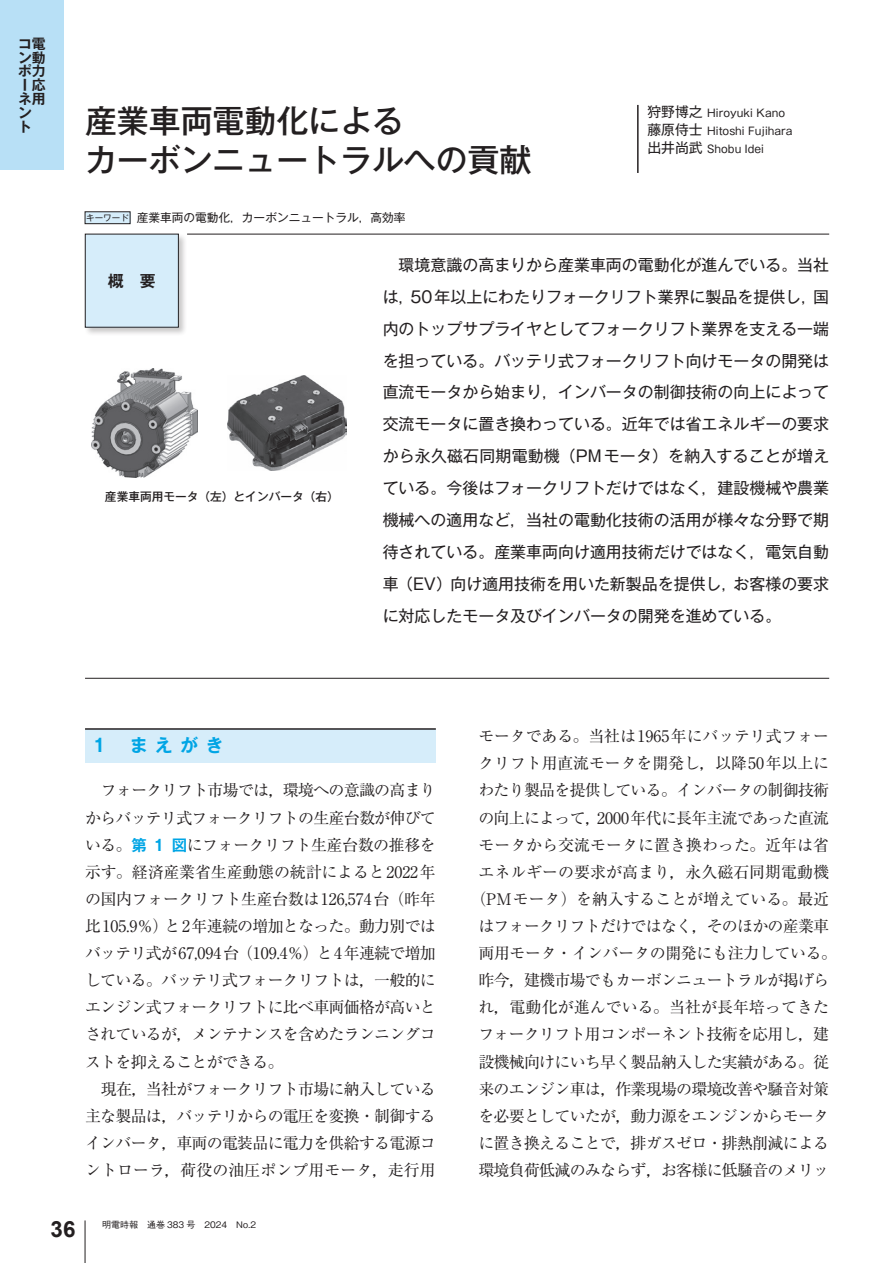
<style>
.page{position:relative;width:893px;height:1263px;background:#fff}
.page>*{position:absolute;margin:0;border:0;box-sizing:border-box;transform-origin:0 0}
._1_論文タイトル{font:500 31.95px "Gothic MB101 Pr 6 N";color:#231f20}
.t1{font:700 22.35px "Arial";color:#231f20}
._2_大見出し{font:700 18px "Gothic MB101 Pr 6 N De";color:#00a5e5}
.a_本文{font:15.9px/27.2px "Ryumin Pr 6 N";letter-spacing:-.045em;color:#231f20;text-align:justify}
.概要文{font:15.9px/32px "Gothic MB101 Pr 6 N";color:#231f20;text-align:justify}
.t2{font:700 15.9px "Gothic MB101 Pr 6 N De";color:#231f20}
.t3{font:700 13.8px/13.8px "Gothic MB101 Pr 6 N De";color:#231f20}
.キーワード{font:11.7px "Gothic MB101 Pr 6 N";color:#231f20}
.概要文_キャプション{font:500 11.7px "Gothic MB101 Pr 6 N";color:#231f20}
.著者名_1P目{font:10.65px "Gothic MB101 Pr 6 N";color:#231f20}
.t4{font:500 9px "Gothic BBB Pro";color:#231f20}
.t5{font:8.55px "Gothic MB101 Pr 6 N";color:#231f20}
.s1{font-size:13.8px}
.s2{font-weight:700}
.s3{font-family:"Gothic MB101 Pr 6 N De";font-weight:700;font-size:15.45px;color:#00a5e5}
</style>
<div class="page">
<hr style="left:85px;top:1220px;width:1px;height:43px;background:#231f20">
<div style="left:85px;top:729px;width:351px;height:33px;background:#d6edfa"></div>
<hr style="left:85px;top:728px;width:351px;height:2px;background:#231f20">
<div style="left:0;top:0;width:64px;height:170px;background:#b8e0f6"></div>
<div style="left:84px;top:233px;width:104px;height:103px;background:#231f20;opacity:.25"></div>
<div style="left:85px;top:234px;width:93px;height:93px;background:#d6edfa"></div>
<div style="left:85px;top:234px;width:94px;height:93px;border:1px solid #231f20"></div>
<hr style="left:187px;top:234px;width:642px;height:1px;background:#231f20">
<hr style="left:637px;top:105px;width:2px;height:68px;background:#231f20">
<div style="left:85px;top:212px;width:45px;height:12px;background:#d6edfa"></div>
<div style="left:85px;top:212px;width:45px;height:12px;border:1px solid #231f20"></div>
<hr style="left:85px;top:678px;width:744px;height:1px;background:#231f20">
<img style="left:91px;top:368px;width:107px;height:109px">
<img style="left:227px;top:376px;width:120px;height:94px">
<p class="t3" style="left:18px;top:36px;width:29px">コ電ン動ポ力ー応ネ用ント</p>
<p class="_1_論文タイトル" style="left:85px;top:94px;width:320px">産業車両電動化による</p>
<p class="_1_論文タイトル" style="left:85px;top:133px;width:448px">カーボンニュートラルへの貢献</p>
<p class="著者名_1P目" style="left:647px;top:104px;width:139px"><span class="s1">狩野博之</span> Hiroyuki Kano</p>
<p class="著者名_1P目" style="left:647px;top:122px;width:147px"><span class="s1">藤原侍士</span> Hitoshi Fujihara</p>
<p class="著者名_1P目" style="left:647px;top:140px;width:118px"><span class="s1">出井尚武</span> Shobu Idei</p>
<p class="t5" style="left:86px;top:211px;width:44px">キーワード</p>
<p class="キーワード" style="left:137px;top:208px;width:270px">産業車両の電動化，カーボンニュートラル，高効率</p>
<p class="概要文" style="left:383px;top:248px;width:448px;text-indent:16px">環境意識の高まりから産業車両の電動化が進んでいる。当社は，50年以上にわたりフォークリフト業界に製品を提供し，国内のトップサプライヤとしてフォークリフト業界を支える一端を担っている。バッテリ式フォークリフト向けモータの開発は直流モータから始まり，インバータの制御技術の向上によって交流モータに置き換わっている。近年では省エネルギーの要求から永久磁石同期電動機（PMモータ）を納入することが増えている。今後はフォークリフトだけではなく，建設機械や農業機械への適用など，当社の電動化技術の活用が様々な分野で期待されている。産業車両向け適用技術だけではなく，電気自動車（EV）向け適用技術を用いた新製品を提供し，お客様の要求に対応したモータ及びインバータの開発を進めている。</p>
<p class="t2" style="left:108px;top:267px;width:49px">概　要</p>
<p class="概要文_キャプション" style="left:105px;top:486px;width:235px">産業車両用モータ（左）とインバータ（右）</p>
<p class="_2_大見出し" style="left:92px;top:731px;width:15px">1</p>
<p class="_2_大見出し" style="left:130px;top:731px;width:95px">まえがき</p>
<p class="a_本文" style="left:85px;top:776px;width:352px;text-indent:16px">フォークリフト市場では<span class="s2">，</span>環境への意識の高まりからバッテリ式フォークリフトの生産台数が伸びている。<span class="s3">第 1 図</span>にフォークリフト生産台数の推移を示す。経済産業省生産動態の統計によると2022年の国内フォークリフト生産台数は126,574台（昨年比105.9％）と2年連続の増加となった。動力別ではバッテリ式が67,094台（109.4％）と4年連続で増加している。バッテリ式フォークリフトは<span class="s2">，</span>一般的にエンジン式フォークリフトに比べ車両価格が高いとされているが<span class="s2">，</span>メンテナンスを含めたランニングコストを抑えることができる。</p>
<p class="a_本文" style="left:85px;top:1074px;width:352px;text-indent:16px">現在<span class="s2">，</span>当社がフォークリフト市場に納入している主な製品は<span class="s2">，</span>バッテリからの電圧を変換・制御するインバータ<span class="s2">，</span>車両の電装品に電力を供給する電源コントローラ<span class="s2">，</span>荷役の油圧ポンプ用モータ<span class="s2">，</span>走行用</p>
<p class="a_本文" style="left:470px;top:722px;width:368px;text-align:center">モータである。当社は1965年にバッテリ式フォークリフト用直流モータを開発し<span class="s2">，</span>以降50年以上にわたり製品を提供している。インバータの制御技術の向上によって<span class="s2">，</span>2000年代に長年主流であった直流モータから交流モータに置き換わった。近年は省エネルギーの要求が高まり<span class="s2">，</span>永久磁石同期電動機（PMモータ）を納入することが増えている。最近はフォークリフトだけではなく<span class="s2">，</span>そのほかの産業車両用モータ・インバータの開発にも注力している。昨今<span class="s2">，</span>建機市場でもカーボンニュートラルが掲げられ<span class="s2">，</span>電動化が進んでいる。当社が長年培ってきたフォークリフト用コンポーネント技術を応用し<span class="s2">，</span>建設機械向けにいち早く製品納入した実績がある。従来のエンジン車は<span class="s2">，</span>作業現場の環境改善や騒音対策を必要としていたが<span class="s2">，</span>動力源をエンジンからモータに置き換えることで<span class="s2">，</span>排ガスゼロ・排熱削減による環境負荷低減のみならず<span class="s2">，</span>お客様に低騒音のメリッ</p>
<h2 class="t1" style="left:51px;top:1213px;width:26px">36</h2>
<p class="t4" style="left:102px;top:1218px;width:156px">明電時報　通巻 383 号　2024　No.2</p>
</div>
